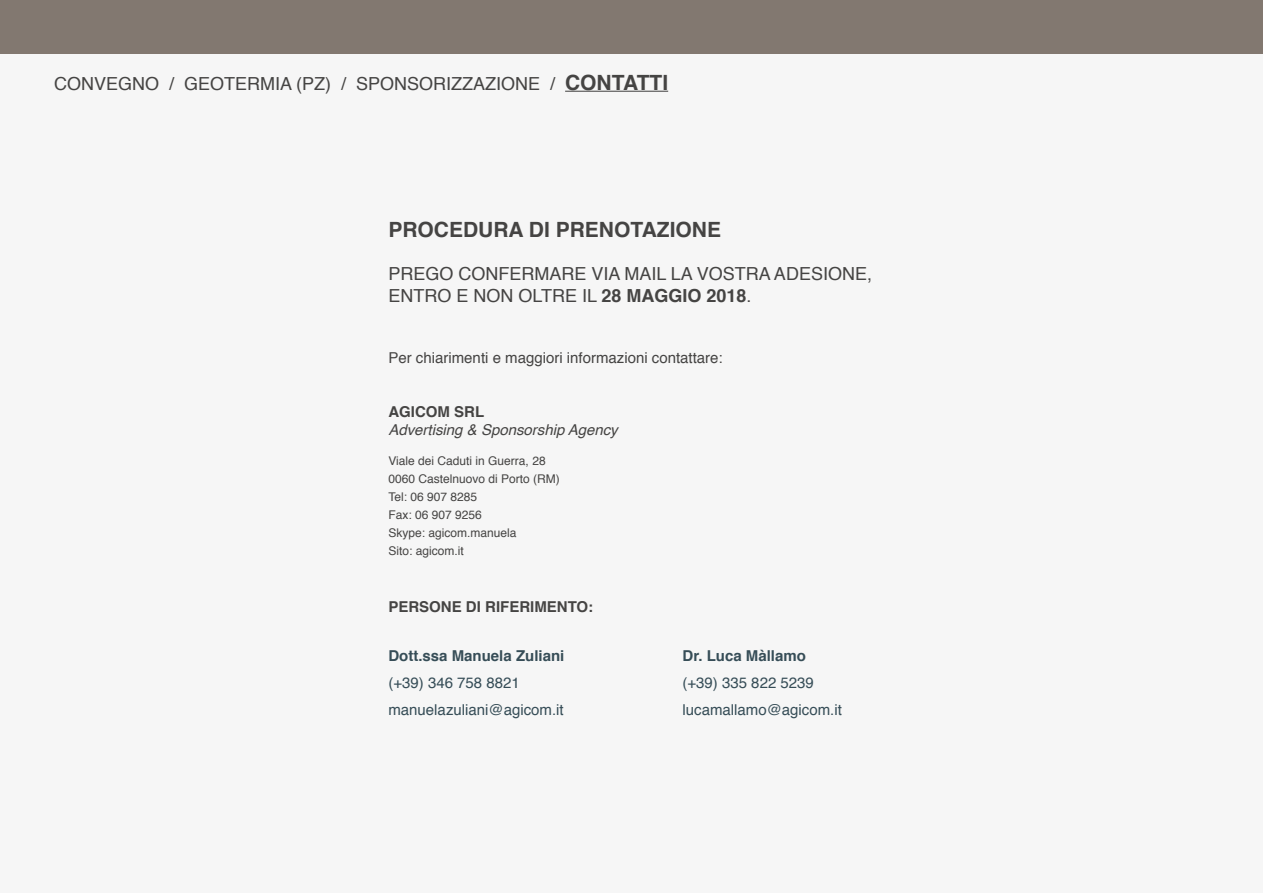
<style>
.page{position:relative;width:1263px;height:893px;background:#f6f6f6}
.page>*{position:absolute;margin:0;border:0;box-sizing:border-box;transform-origin:0 0}
.t1{font:700 21px "Helvetica";color:#454443}
.t2{font:18px/21.6px "Helvetica";color:#454443}
.t3{font:15px "Helvetica";color:#364d57}
.t4{font:15px "Helvetica";color:#454443}
.t5{font:700 15px "Helvetica";color:#364d57}
.t6{font:700 15px "Helvetica";color:#454443}
.t7{font:italic 15px "Helvetica";color:#454443}
.t8{font:12px/18px "Helvetica";color:#454443}
.s1{font-weight:700;font-size:21px}
.s2{font-weight:700}
</style>
<div class="page">
<div style="left:1px;top:0;width:1262px;height:54px;background:#827870"></div>
<hr style="left:565px;top:91px;width:103px;height:1px;background:#454443">
<p class="t2" style="left:54px;top:73px;width:616px">CONVEGNO / GEOTERMIA (PZ) / SPONSORIZZAZIONE / <span class="s1">CONTATTI</span></p>
<p class="t1" style="left:388px;top:212px;width:334px">PROCEDURA DI PRENOTAZIONE</p>
<p class="t2" style="left:388px;top:263px;width:485px">PREGO CONFERMARE VIA MAIL LA VOSTRA ADESIONE,<br>ENTRO E NON OLTRE IL <span class="s2">28 MAGGIO 2018</span>.</p>
<p class="t4" style="left:388px;top:346px;width:336px">Per chiarimenti e maggiori informazioni contattare:</p>
<p class="t6" style="left:388px;top:399px;width:97px">AGICOM SRL</p>
<p class="t7" style="left:388px;top:418px;width:231px">Advertising &amp; Sponsorship Agency</p>
<p class="t8" style="left:388px;top:452px;width:159px">Viale dei Caduti in Guerra, 28</p>
<p class="t8" style="left:388px;top:470px;width:173px">0060 Castelnuovo di Porto (RM)</p>
<p class="t8" style="left:388px;top:488px;width:90px">Tel: 06 907 8285</p>
<p class="t8" style="left:388px;top:506px;width:95px">Fax: 06 907 9256</p>
<p class="t8" style="left:388px;top:524px;width:130px">Skype: agicom.manuela<br>Sito: agicom.it</p>
<p class="t6" style="left:388px;top:595px;width:206px">PERSONE DI RIFERIMENTO:</p>
<p class="t5" style="left:388px;top:644px;width:177px">Dott.ssa Manuela Zuliani</p>
<p class="t3" style="left:388px;top:671px;width:133px">(+39) 346 758 8821</p>
<p class="t3" style="left:388px;top:698px;width:177px">manuelazuliani@agicom.it</p>
<p class="t5" style="left:682px;top:644px;width:125px">Dr. Luca Màllamo</p>
<p class="t3" style="left:682px;top:671px;width:133px">(+39) 335 822 5239</p>
<p class="t3" style="left:682px;top:698px;width:161px">lucamallamo@agicom.it</p>
</div>
